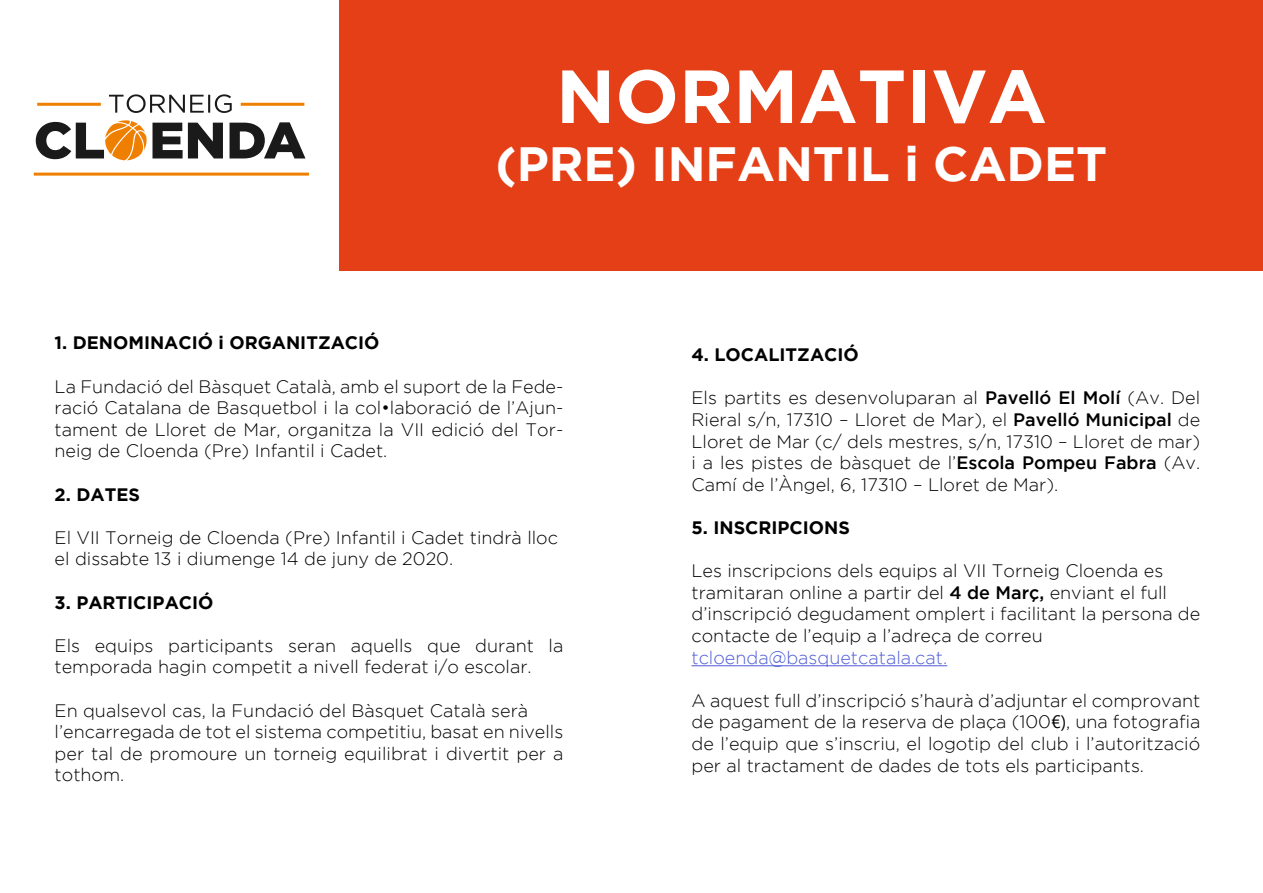
<style>
.page{position:relative;width:1263px;height:893px;background:#fff}
.page>*{position:absolute;margin:0;border:0;box-sizing:border-box;transform-origin:0 0}
.t1{font:700 75px "Gotham";color:#fff}
.t2{font:700 48px "Gotham";color:#fff}
.t3{font:300 18px/21.6px "Gotham";color:#000}
.t4{font:700 18px "Gotham";color:#000}
.t5{font:300 18px "Gotham";color:#4f5cd6}
.s1{font-weight:500}
.s2{font-family:"Nirmala UI";font-weight:400}
</style>
<div class="page">
<svg style="left:109px;top:94px;width:123px;height:19px"></svg>
<svg style="left:36px;top:120px;width:269px;height:40px"></svg>
<hr style="left:241px;top:103px;width:63px;height:3px;background:#ee7f00">
<hr style="left:37px;top:103px;width:64px;height:3px;background:#ee7f00">
<hr style="left:34px;top:173px;width:275px;height:3px;background:#ee7f00">
<div style="left:340px;top:0;width:923px;height:270px;background:#e53f17"></div>
<hr style="left:691px;top:665px;width:256px;height:1px;background:#4f5cd6">
<h1 class="t1" style="left:556px;top:53px;width:492px">NORMATIVA</h1>
<h2 class="t2" style="left:495px;top:136px;width:613px">(PRE) INFANTIL i CADET</h2>
<p class="t4" style="left:55px;top:333px;width:326px">1. DENOMINACIÓ i ORGANITZACIÓ</p>
<p class="t3" style="left:55px;top:375px;width:510px;text-align:justify">La Fundació del Bàsquet Català, amb el suport de la Fede&shy;ració Catalana de Basquetbol i la col•laboració de l’Ajun&shy;tament de Lloret de Mar, organitza la VII edició del Tor&shy;neig de Cloenda (Pre) Infantil i Cadet.</p>
<p class="t4" style="left:55px;top:484px;width:87px">2. DATES</p>
<p class="t3" style="left:55px;top:526px;width:505px">El VII Torneig de Cloenda (Pre) Infantil i Cadet tindrà lloc el dissabte 13 i diumenge 14 de juny de 2020.</p>
<p class="t4" style="left:55px;top:592px;width:160px">3. PARTICIPACIÓ</p>
<p class="t3" style="left:55px;top:634px;width:510px">Els equips participants seran aquells que durant la temporada hagin competit a nivell federat i/o escolar.</p>
<p class="t3" style="left:55px;top:699px;width:510px">En qualsevol cas, la Fundació del Bàsquet Català serà l’encarregada de tot el sistema competitiu, basat en nivells per tal de promoure un torneig equilibrat i divertit per a tothom.</p>
<p class="t4" style="left:691px;top:344px;width:169px">4. LOCALITZACIÓ</p>
<p class="t3" style="left:691px;top:387px;width:510px;text-align:justify">Els partits es desenvoluparan al <span class="s1">Pavelló El Molí</span> (Av. Del Rieral s/n, 17310 – Lloret de Mar), el <span class="s1">Pavelló Municipal</span> de Lloret de Mar (c/ dels mestres, s/n, 17310 – Lloret de mar) i a les pistes de bàsquet de l’<span class="s1">Escola Pompeu Fabra</span> (Av.<br>Camí de l’Àngel, 6, 17310 – Lloret de Mar).</p>
<p class="t4" style="left:691px;top:517px;width:160px">5. INSCRIPCIONS</p>
<p class="t3" style="left:691px;top:560px;width:510px">Les inscripcions dels equips al VII Torneig Cloenda es tramitaran online a partir del <span class="s1">4 de Març,</span> enviant el full d’inscripció degudament omplert i facilitant la persona de contacte de l’equip a l’adreça de correu</p>
<p class="t5" style="left:691px;top:647px;width:257px">tcloenda@basquetcatala.cat.</p>
<p class="t3" style="left:691px;top:689px;width:510px;text-align:justify">A aquest full d’inscripció s’haurà d’adjuntar el comprovant de pagament de la reserva de plaça (100<span class="s2">€)</span>, una fotografia de l’equip que s’inscriu, el logotip del club i l’autorització per al tractament de dades de tots els participants.</p>
</div>
